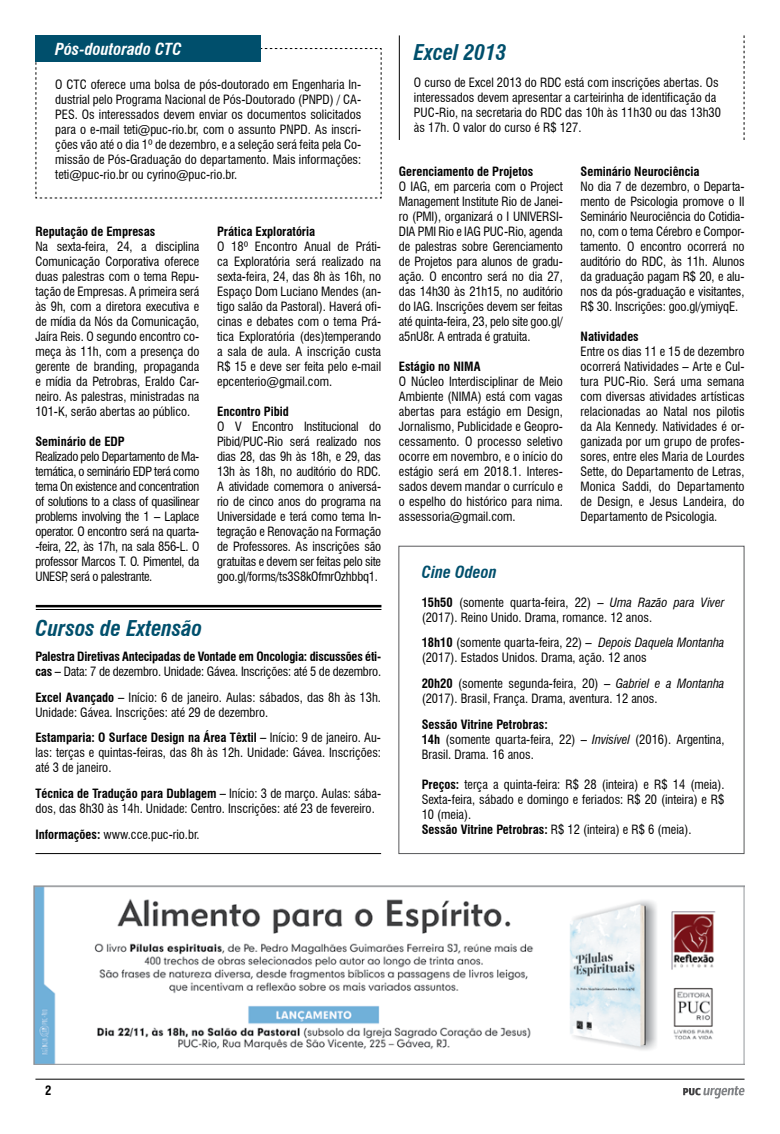
<style>
.page{position:relative;width:780px;height:1134px;background:#fff}
.page>*{position:absolute;margin:0;border:0;box-sizing:border-box;transform-origin:0 0}
.t1{font:italic 700 condensed 21.25px "Swiss 721 BT";color:#004f6c}
.t2{font:italic 700 condensed 16.25px "Swiss 721 BT";color:#fff}
.t3{font:italic 700 condensed 16.25px "Swiss 721 BT";color:#004f6c}
.t4{font:condensed 12.5px/15px "Swiss 721 BT";color:#000;text-align:justify}
.t5{font:700 condensed 12.5px/15px "Swiss 721 BT";color:#000}
.s1{font-weight:400}
.s2{font-weight:700}
.s3{font-style:italic}
</style>
<div class="page">
<hr style="left:35px;top:1079px;width:709px;height:1px;background:#000">
<svg style="left:683px;top:1086px;width:61px;height:12px"></svg>
<img style="left:34px;top:886px;width:710px;height:178px">
<svg style="left:35px;top:48px;width:347px;height:151px"></svg>
<div style="left:35px;top:35px;width:225px;height:27px;background:#004f6c"></div>
<div style="left:398px;top:546px;width:346px;height:308px;border:1px solid #58595b"></div>
<hr style="left:399px;top:35px;width:1px;height:105px;background:#000">
<svg style="left:743px;top:35px;width:1px;height:105px"></svg>
<hr style="left:35px;top:853px;width:346px;height:1px;background:#000">
<hr style="left:36px;top:605px;width:345px;height:2px;background:#000">
<hr style="left:36px;top:609px;width:345px;height:1px;background:#000">
<h2 class="t2" style="left:55px;top:39px;width:128px">Pós-doutorado CTC</h2>
<p class="t4" style="left:55px;top:77px;width:307px">O CTC oferece uma bolsa de pós-doutorado em Engenharia In&shy;dustrial pelo Programa Nacional de Pós-Doutorado (PNPD) / CA-PES. Os interessados devem enviar os documentos solicitados para o e-mail teti@puc-rio.br, com o assunto PNPD. As inscri&shy;ções vão até o dia 1º de dezembro, e a seleção será feita pela Co&shy;missão de Pós-Graduação do departamento. Mais informações: teti@puc-rio.br ou cyrino@puc-rio.br.</p>
<p class="t5" style="left:35px;top:224px;width:121px">Reputação de Empresas</p>
<p class="t4" style="left:35px;top:239px;width:165px">Na sexta-feira, 24, a disciplina Comunicação Corporativa oferece duas palestras com o tema Repu&shy;tação de Empresas. A primeira será às 9h, com a diretora executiva e de mídia da Nós da Comunicação, Jaíra Reis. O segundo encontro co&shy;meça às 11h, com a presença do gerente de branding, propaganda e mídia da Petrobras, Eraldo Car&shy;neiro. As palestras, ministradas na 101-K, serão abertas ao público.</p>
<p class="t5" style="left:35px;top:434px;width:91px">Seminário de EDP</p>
<p class="t4" style="left:35px;top:449px;width:165px">Realizado pelo Departamento de Ma&shy;temática, o seminário EDP terá como tema On existence and concentration of solutions to a class of quasilinear problems involving the 1 – Laplace operator. O encontro será na quarta--feira, 22, às 17h, na sala 856-L. O professor Marcos T. O. Pimentel, da UNESP, será o palestrante.</p>
<h1 class="t1" style="left:35px;top:616px;width:168px">Cursos de Extensão</h1>
<p class="t5" style="left:217px;top:224px;width:100px">Prática Exploratória</p>
<p class="t4" style="left:217px;top:239px;width:165px">O 18º Encontro Anual de Práti&shy;ca Exploratória será realizado na sexta-feira, 24, das 8h às 16h, no Espaço Dom Luciano Mendes (an&shy;tigo salão da Pastoral). Haverá ofi&shy;cinas e debates com o tema Prá&shy;tica Exploratória (des)temperando a sala de aula. A inscrição custa R$ 15 e deve ser feita pelo e-mail epcenterio@gmail.com.</p>
<p class="t5" style="left:217px;top:404px;width:73px">Encontro Pibid</p>
<p class="t4" style="left:217px;top:419px;width:165px">O V Encontro Institucional do Pibid/PUC-Rio será realizado nos dias 28, das 9h às 18h, e 29, das 13h às 18h, no auditório do RDC.<br>A atividade comemora o aniversá&shy;rio de cinco anos do programa na Universidade e terá como tema In&shy;tegração e Renovação na Formação de Professores. As inscrições são gratuitas e devem ser feitas pelo site goo.gl/forms/ts3S8kOfmrOzhbbq1.</p>
<p class="t5" style="left:35px;top:649px;width:347px">Palestra Diretivas Antecipadas de Vontade em Oncologia: discussões éti&shy;cas – <span class="s1">Data: 7 de dezembro. Unidade: Gávea. Inscrições: até 5 de dezembro.</span></p>
<p class="t4" style="left:35px;top:690px;width:347px"><span class="s2">Excel Avançado –</span> Início: 6 de janeiro. Aulas: sábados, das 8h às 13h.<br>Unidade: Gávea. Inscrições: até 29 de dezembro.</p>
<p class="t4" style="left:35px;top:730px;width:347px"><span class="s2">Estamparia: O Surface Design na Área Têxtil –</span> Início: 9 de janeiro. Au&shy;las: terças e quintas-feiras, das 8h às 12h. Unidade: Gávea. Inscrições: até 3 de janeiro.</p>
<p class="t4" style="left:35px;top:786px;width:347px"><span class="s2">Técnica de Tradução para Dublagem –</span> Início: 3 de março. Aulas: sába&shy;dos, das 8h30 às 14h. Unidade: Centro. Inscrições: até 23 de fevereiro.</p>
<p class="t4" style="left:35px;top:827px;width:166px"><span class="s2">Informações:</span> www.cce.puc-rio.br.</p>
<h1 class="t1" style="left:414px;top:39px;width:94px">Excel 2013</h1>
<p class="t4" style="left:414px;top:75px;width:308px;text-align:left">O curso de Excel 2013 do RDC está com inscrições abertas. Os interessados devem apresentar a carteirinha de identificação da PUC-Rio, na secretaria do RDC das 10h às 11h30 ou das 13h30 às 17h. O valor do curso é R$ 127.</p>
<p class="t5" style="left:399px;top:164px;width:136px">Gerenciamento de Projetos</p>
<p class="t4" style="left:399px;top:179px;width:165px">O IAG, em parceria com o Project Management Institute Rio de Janei&shy;ro (PMI), organizará o I UNIVERSI-DIA PMI Rio e IAG PUC-Rio, agenda de palestras sobre Gerenciamento de Projetos para alunos de gradu&shy;ação. O encontro será no dia 27, das 14h30 às 21h15, no auditório do IAG. Inscrições devem ser feitas até quinta-feira, 23, pelo site goo.gl/ a5nU8r. A entrada é gratuita.</p>
<p class="t5" style="left:399px;top:359px;width:83px">Estágio no NIMA</p>
<p class="t4" style="left:399px;top:374px;width:165px">O Núcleo Interdisciplinar de Meio Ambiente (NIMA) está com vagas abertas para estágio em Design, Jornalismo, Publicidade e Geopro&shy;cessamento. O processo seletivo ocorre em novembro, e o início do estágio será em 2018.1. Interes&shy;sados devem mandar o currículo e o espelho do histórico para nima. assessoria@gmail.com.</p>
<p class="t5" style="left:580px;top:164px;width:120px">Seminário Neurociência</p>
<p class="t4" style="left:580px;top:179px;width:165px">No dia 7 de dezembro, o Departa&shy;mento de Psicologia promove o II Seminário Neurociência do Cotidia&shy;no, com o tema Cérebro e Compor&shy;tamento. O encontro ocorrerá no auditório do RDC, às 11h. Alunos da graduação pagam R$ 20, e alu&shy;nos da pós-graduação e visitantes, R$ 30. Inscrições: goo.gl/ymiyqE.</p>
<p class="t5" style="left:580px;top:329px;width:60px">Natividades</p>
<p class="t4" style="left:580px;top:344px;width:165px">Entre os dias 11 e 15 de dezembro ocorrerá Natividades – Arte e Cul&shy;tura PUC-Rio. Será uma semana com diversas atividades artísticas relacionadas ao Natal nos pilotis da Ala Kennedy. Natividades é or&shy;ganizada por um grupo de profes&shy;sores, entre eles Maria de Lourdes Sette, do Departamento de Letras, Monica Saddi, do Departamento de Design, e Jesus Landeira, do Departamento de Psicologia.</p>
<h2 class="t3" style="left:421px;top:562px;width:77px">Cine Odeon</h2>
<p class="t4" style="left:421px;top:595px;width:304px"><span class="s2">15h50</span> (somente quarta-feira, 22) – <span class="s3">Uma Razão para Viver </span>(2017). Reino Unido. Drama, romance. 12 anos.</p>
<p class="t4" style="left:421px;top:635px;width:304px"><span class="s2">18h10</span> (somente quarta-feira, 22) – <span class="s3">Depois Daquela Montanha </span>(2017). Estados Unidos. Drama, ação. 12 anos</p>
<p class="t4" style="left:421px;top:676px;width:304px"><span class="s2">20h20</span> (somente segunda-feira, 20) – <span class="s3">Gabriel e a Montanha </span>(2017). Brasil, França. Drama, aventura. 12 anos.</p>
<p class="t4" style="left:421px;top:716px;width:304px;text-align:left"><span class="s2">Sessão Vitrine Petrobras:<br>14h</span> (somente quarta-feira, 22) – <span class="s3">Invisível</span> (2016). Argentina,<br>Brasil. Drama. 16 anos.</p>
<p class="t4" style="left:421px;top:776px;width:304px;text-align:left"><span class="s2">Preços:</span> terça a quinta-feira: R$ 28 (inteira) e R$ 14 (meia).<br>Sexta-feira, sábado e domingo e feriados: R$ 20 (inteira) e R$ 10 (meia).<br><span class="s2">Sessão Vitrine Petrobras:</span> R$ 12 (inteira) e R$ 6 (meia).</p>
<p class="t5" style="left:45px;top:1083px;width:8px">2</p>
</div>
